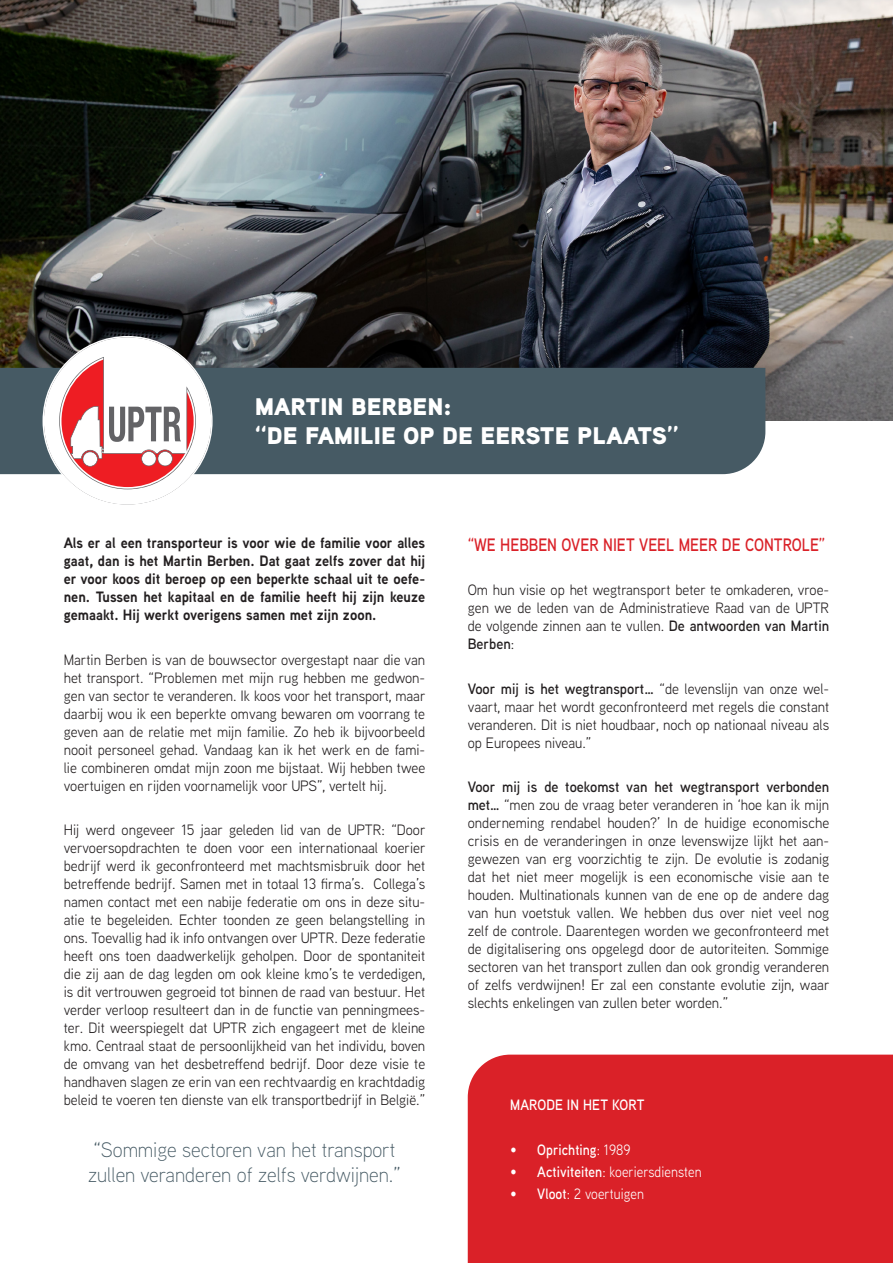
<style>
.page{position:relative;width:893px;height:1263px;background:#fff}
.page>*{position:absolute;margin:0;border:0;box-sizing:border-box;transform-origin:0 0}
.t1{font:900 24px "Aaux Next";color:#fff}
.t2{font:300 21px/25.2px "Aaux Next";color:#465a64;scale:.95 1}
.t3{font:600 18px "Aaux Next";color:#da2128;scale:.85 1}
.t4{font:15px/18px "Aaux Next";color:#231f20;text-align:justify;scale:.95 1}
.t5{font:700 15px/18px "Aaux Next";color:#231f20;text-align:justify;scale:.95 1}
.t6{font:15px "Aaux Next";letter-spacing:.005em;color:#fff;scale:.9 1}
.t7{font:600 15px "Aaux Next";letter-spacing:.005em;color:#fff;scale:.9 1}
.s1{font-weight:600}
.s2{font-weight:400}
</style>
<div class="page">
<img style="left:0;top:0;width:893px;height:421px">
<div style="left:0;top:368px;width:765px;height:106px;background:#465a64"></div>
<svg style="left:43px;top:337px;width:169px;height:166px"></svg>
<div style="left:468px;top:1054px;width:425px;height:209px;background:#da2128"></div>
<p class="t1" style="left:255px;top:389px;width:198px">MARTIN BERBEN:</p>
<p class="t1" style="left:255px;top:418px;width:425px">“DE FAMILIE OP DE EERSTE PLAATS”</p>
<p class="t5" style="left:64px;top:534px;width:382px">Als er al een transporteur is voor wie de familie voor alles gaat, dan is het Martin Berben. Dat gaat zelfs zover dat hij er voor koos dit beroep op een beperkte schaal uit te oefe&shy;nen. Tussen het kapitaal en de familie heeft hij zijn keuze gemaakt. Hij werkt overigens samen met zijn zoon.</p>
<p class="t4" style="left:64px;top:650px;width:382px">Martin Berben is van de bouwsector overgestapt naar die van het transport. “Problemen met mijn rug hebben me gedwon&shy;gen van sector te veranderen. Ik koos voor het transport, maar daarbij wou ik een beperkte omvang bewaren om voorrang te geven aan de relatie met mijn familie. Zo heb ik bijvoorbeeld nooit personeel gehad. Vandaag kan ik het werk en de fami&shy;lie combineren omdat mijn zoon me bijstaat. Wij hebben twee voertuigen en rijden voornamelijk voor UPS”, vertelt hij.</p>
<p class="t4" style="left:64px;top:821px;width:382px">Hij werd ongeveer 15 jaar geleden lid van de UPTR: “Door vervoersopdrachten te doen voor een internationaal koerier bedrijf werd ik geconfronteerd met machtsmisbruik door het betreffende bedrijf. Samen met in totaal 13 firma’s. Collega’s namen contact met een nabije federatie om ons in deze situ&shy;atie te begeleiden. Echter toonden ze geen belangstelling in ons. Toevallig had ik info ontvangen over UPTR. Deze federatie heeft ons toen daadwerkelijk geholpen. Door de spontaniteit die zij aan de dag legden om ook kleine kmo’s te verdedigen, is dit vertrouwen gegroeid tot binnen de raad van bestuur. Het verder verloop resulteert dan in de functie van penningmees&shy;ter. Dit weerspiegelt dat UPTR zich engageert met de kleine kmo. Centraal staat de persoonlijkheid van het individu, boven de omvang van het desbetreffend bedrijf. Door deze visie te handhaven slagen ze erin van een rechtvaardig en krachtdadig beleid te voeren ten dienste van elk transportbedrijf in België.”</p>
<p class="t2" style="left:88px;top:1136px;width:331px">“Sommige sectoren van het transport zullen veranderen of zelfs verdwijnen.”</p>
<p class="t3" style="left:468px;top:532px;width:422px">“WE HEBBEN OVER NIET VEEL MEER DE CONTROLE”</p>
<p class="t4" style="left:468px;top:580px;width:382px">Om hun visie op het wegtransport beter te omkaderen, vroe&shy;gen we de leden van de Administratieve Raad van de UPTR de volgende zinnen aan te vullen. <span class="s1">De antwoorden van Martin Berben</span>:</p>
<p class="t4" style="left:468px;top:679px;width:382px"><span class="s1">Voor mij is het wegtransport…</span> “de levenslijn van onze wel&shy;vaart, maar het wordt geconfronteerd met regels die constant veranderen. Dit is niet houdbaar, noch op nationaal niveau als op Europees niveau.”</p>
<p class="t4" style="left:468px;top:777px;width:382px"><span class="s1">Voor mij is de toekomst van het wegtransport verbonden met…</span> “men zou de vraag beter veranderen in ‘hoe kan ik mijn onderneming rendabel houden?’ In de huidige economische crisis en de veranderingen in onze levenswijze lijkt het aan&shy;gewezen van erg voorzichtig te zijn. De evolutie is zodanig dat het niet meer mogelijk is een economische visie aan te houden. Multinationals kunnen van de ene op de andere dag van hun voetstuk vallen. We hebben dus over niet veel nog zelf de controle. Daarentegen worden we geconfronteerd met de digitalisering ons opgelegd door de autoriteiten. Sommige sectoren van het transport zullen dan ook grondig veranderen of zelfs verdwijnen! Er zal een constante evolutie zijn, waar slechts enkelingen van zullen beter worden.”</p>
<p class="t7" style="left:510px;top:1094px;width:150px">MARODE IN HET KORT</p>
<p class="t7" style="left:510px;top:1139px;width:135px">• Oprichting<span class="s2">: 1989</span></p>
<p class="t6" style="left:510px;top:1161px;width:214px"><span class="s1">• Activiteiten</span>: koeriersdiensten</p>
<p class="t6" style="left:510px;top:1184px;width:150px"><span class="s1">• Vloot</span>: 2 voertuigen</p>
</div>
